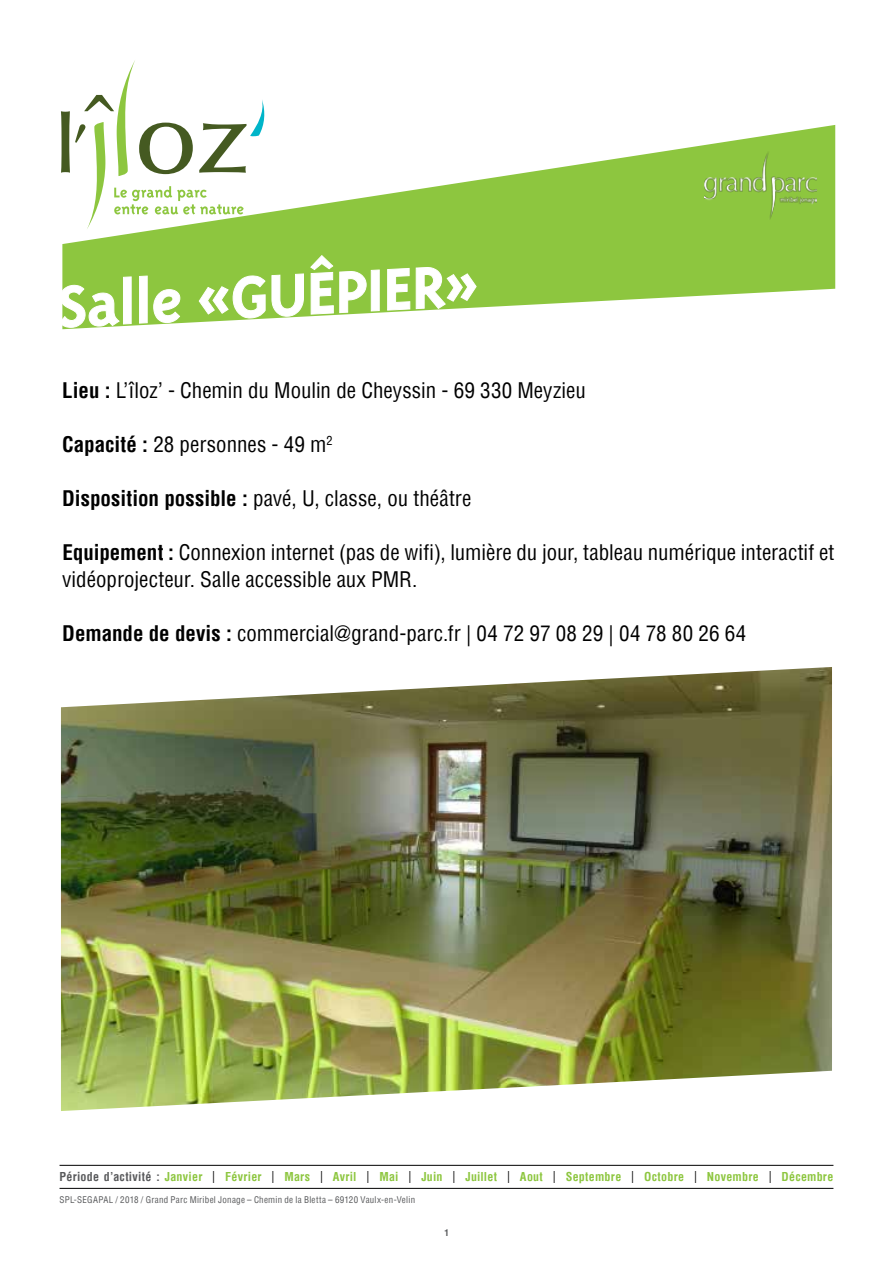
<style>
.page{position:relative;width:893px;height:1263px;background:#fff}
.page>*{position:absolute;margin:0;border:0;box-sizing:border-box;transform-origin:0 0}
.t1{font:700 67.5px "Triplex Sans";color:#fff}
.t2{font:condensed 21px/27px "Helvetica";color:#000}
.t3{font:700 condensed 12px "Helvetica";letter-spacing:.02em;color:#8dc63f}
.t4{font:condensed 9px "Helvetica";letter-spacing:.03em;color:#58595b}
.t5{font:700 condensed 9px "Helvetica";color:#58595b}
.s1{font-weight:700}
.s2{color:#58595b}
.s3{font-weight:400;color:#000}
</style>
<div class="page">
<svg style="left:62px;top:125px;width:773px;height:202px;fill:#8dc63f"></svg>
<svg style="left:62px;top:284px;width:58px;height:45px;background:#9ece5c"></svg>
<div style="left:123px;top:277px;width:8px;height:47px;border:1px solid #fff"></div>
<svg style="left:153px;top:288px;width:28px;height:36px"></svg>
<svg style="left:198px;top:273px;width:106px;height:47px;background:#9bcd57"></svg>
<svg style="left:310px;top:254px;width:57px;height:61px;background:#9acc56"></svg>
<div style="left:371px;top:270px;width:8px;height:41px;border:1px solid #fff"></div>
<svg style="left:387px;top:266px;width:90px;height:45px;background:#9ece5c"></svg>
<hr style="left:60px;top:1165px;width:773px;height:1px;background:#000">
<hr style="left:60px;top:1188px;width:773px;height:1px;background:#000">
<img style="left:704px;top:152px;width:113px;height:67px">
<img style="left:61px;top:667px;width:771px;height:444px">
<svg style="left:61px;top:60px;width:203px;height:170px"></svg>
<h1 class="t1" style="left:55px;top:269px;width:424px;rotate:-3deg">Salle «GUÊPIER»</h1>
<p class="t2" style="left:62px;top:377px;width:525px"><span class="s1">Lieu :</span> L’îloz’ - Chemin du Moulin de Cheyssin - 69 330 Meyzieu</p>
<p class="t2" style="left:62px;top:431px;width:272px"><span class="s1">Capacité :</span> 28 personnes - 49 m<sup>2</sup></p>
<p class="t2" style="left:62px;top:485px;width:411px"><span class="s1">Disposition possible :</span> pavé, U, classe, ou théâtre</p>
<p class="t2" style="left:62px;top:539px;width:774px"><span class="s1">Equipement :</span> Connexion internet (pas de wifi), lumière du jour, tableau numérique interactif et vidéoprojecteur. Salle accessible aux PMR.</p>
<p class="t2" style="left:62px;top:620px;width:686px"><span class="s1">Demande de devis :</span> commercial@grand-parc.fr | 04 72 97 08 29 | 04 78 80 26 64</p>
<p class="t3" style="left:60px;top:1169px;width:775px"><span class="s2">Période d’activité :</span> Janvier <span class="s3">|</span> Février <span class="s3">|</span> Mars <span class="s3">|</span> Avril <span class="s3">|</span> Mai <span class="s3">|</span> Juin <span class="s3">|</span> Juillet <span class="s3">|</span> Aout <span class="s3">|</span> Septembre <span class="s3">|</span> Octobre <span class="s3">|</span> Novembre <span class="s3">|</span> Décembre</p>
<p class="t4" style="left:60px;top:1194px;width:357px">SPL-SEGAPAL / 2018 / Grand Parc Miribel Jonage – Chemin de la Bletta – 69120 Vaulx-en-Velin</p>
<p class="t5" style="left:444px;top:1226px;width:6px">1</p>
</div>
